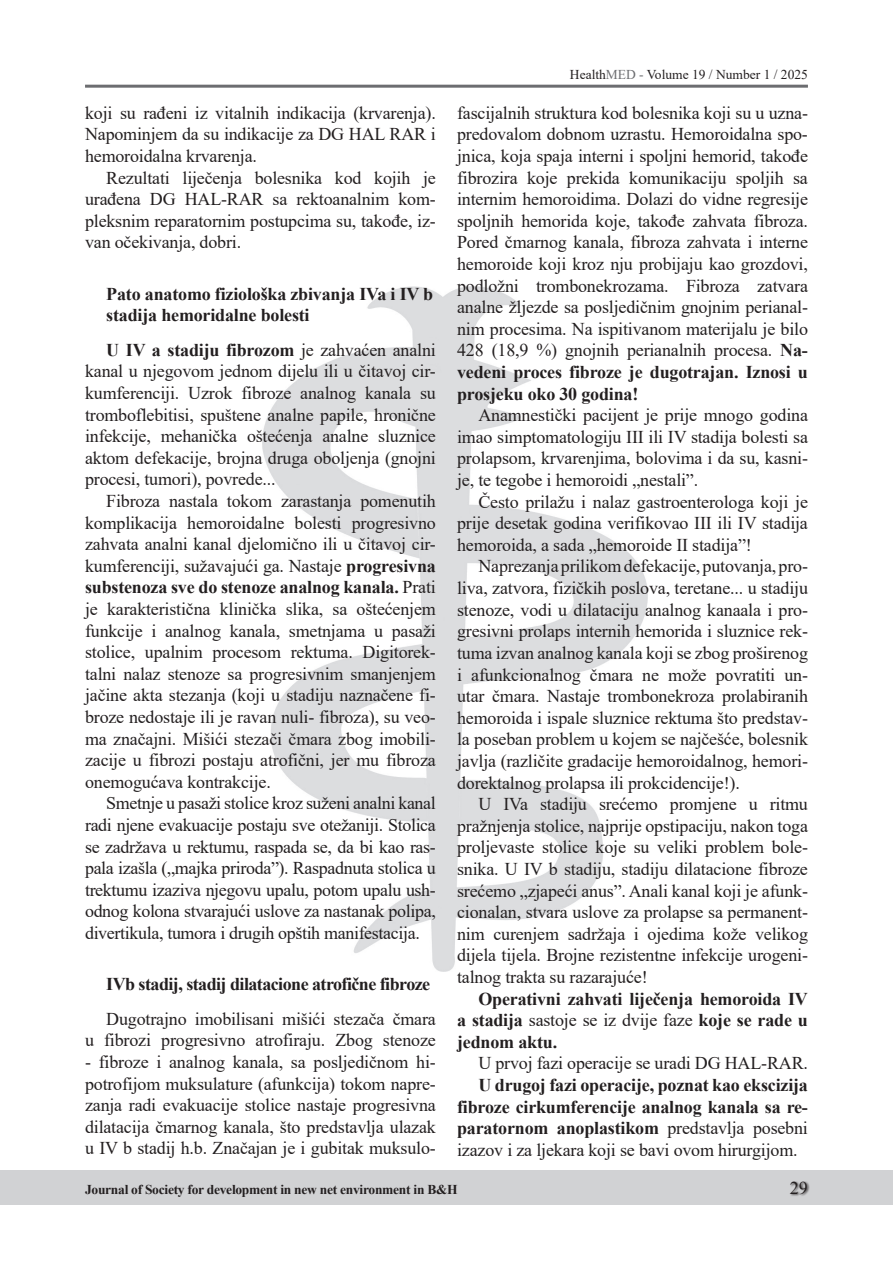
<style>
.page{position:relative;width:893px;height:1263px;background:#fff}
.page>*{position:absolute;margin:0;border:0;box-sizing:border-box;transform-origin:0 0}
.t1{font:18px/21.6px "Times New Roman";letter-spacing:-.01em;color:#231f20;text-align:justify}
.t2{font:700 18px/21.6px "Times New Roman";letter-spacing:-.01em;color:#231f20;text-align:justify}
.t3{font:700 18px "Times New Roman";letter-spacing:-.03em;color:#231f20}
.t4{font:700 13.5px "Times New Roman";letter-spacing:-.02em;color:#231f20}
.t5{font:13.5px "Times New Roman";color:#231f20}
.s1{font-weight:700}
.s2{color:#6c6d70}
.s3{font-weight:400}
</style>
<div class="page">
<div style="left:0;top:1171px;width:893px;height:34px;background:#d1d2d4"></div>
<hr style="left:85px;top:85px;width:723px;height:3px;background:#6c6d70">
<div style="left:789px;top:1181px;width:21px;height:15px;background:#231f20;opacity:.75"></div>
<img style="left:263px;top:286px;width:384px;height:686px">
<p class="t1" style="left:85px;top:101px;width:352px">koji su rađeni iz vitalnih indikacija (krvarenja).<br>Napominjem da su indikacije za DG HAL RAR i hemoroidalna krvarenja.</p>
<p class="t1" style="left:85px;top:166px;width:352px;text-indent:21px">Rezultati liječenja bolesnika kod kojih je urađena DG HAL-RAR sa rektoanalnim kom&shy;pleksnim reparatornim postupcima su, takođe, iz&shy;van očekivanja, dobri.</p>
<p class="t2" style="left:106px;top:282px;width:328px">Pato anatomo fiziološka zbivanja IVa i IV b stadija hemoridalne bolesti</p>
<p class="t1" style="left:85px;top:338px;width:352px;text-indent:21px"><span class="s1">U IV a stadiju fibrozom</span> je zahvaćen analni kanal u njegovom jednom dijelu ili u čitavoj cir&shy;kumferenciji. Uzrok fibroze analnog kanala su tromboflebitisi, spuštene analne papile, hronične infekcije, mehanička oštećenja analne sluznice aktom defekacije, brojna druga oboljenja (gnojni procesi, tumori), povrede...</p>
<p class="t1" style="left:85px;top:490px;width:352px;text-indent:21px">Fibroza nastala tokom zarastanja pomenutih komplikacija hemoroidalne bolesti progresivno zahvata analni kanal djelomično ili u čitavoj cir&shy;kumferenciji, sužavajući ga. Nastaje <span class="s1">progresivna substenoza sve do stenoze analnog kanala.</span> Prati je karakteristična klinička slika, sa oštećenjem funkcije i analnog kanala, smetnjama u pasaži stolice, upalnim procesom rektuma. Digitorek&shy;talni nalaz stenoze sa progresivnim smanjenjem jačine akta stezanja (koji u stadiju naznačene fi&shy;broze nedostaje ili je ravan nuli- fibroza), su veo&shy;ma značajni. Mišići stezači čmara zbog imobili&shy;zacije u fibrozi postaju atrofični, jer mu fibroza onemogućava kontrakcije.</p>
<p class="t1" style="left:85px;top:792px;width:352px;text-indent:21px">Smetnje u pasaži stolice kroz suženi analni kanal radi njene evakuacije postaju sve otežaniji. Stolica se zadržava u rektumu, raspada se, da bi kao ras&shy;pala izašla („majka priroda”). Raspadnuta stolica u trektumu izaziva njegovu upalu, potom upalu ush&shy;odnog kolona stvarajući uslove za nastanak polipa, divertikula, tumora i drugih opštih manifestacija.</p>
<p class="t3" style="left:106px;top:971px;width:325px">IVb stadij, stadij dilatacione atrofične fibroze</p>
<p class="t1" style="left:85px;top:1007px;width:352px;text-align:right">Dugotrajno imobilisani mišići stezača čmara<br>u fibrozi progresivno atrofiraju. Zbog stenoze</p>
<p class="t1" style="left:85px;top:1050px;width:352px">- fibroze i analnog kanala, sa posljedičnom hi&shy;potrofijom muksulature (afunkcija) tokom napre&shy;zanja radi evakuacije stolice nastaje progresivna dilatacija čmarnog kanala, što predstavlja ulazak u IV b stadij h.b. Značajan je i gubitak muksulo-</p>
<p class="t5" style="left:570px;top:65px;width:239px">Health<span class="s2">MED -</span> Volume 19 / Number 1 / 2025</p>
<p class="t1" style="left:457px;top:101px;width:352px">fascijalnih struktura kod bolesnika koji su u uzna&shy;predovalom dobnom uzrastu. Hemoroidalna spo&shy;jnica, koja spaja interni i spoljni hemorid, takođe fibrozira koje prekida komunikaciju spoljih sa internim hemoroidima. Dolazi do vidne regresije spoljnih hemorida koje, takođe zahvata fibroza.<br>Pored čmarnog kanala, fibroza zahvata i interne hemoroide koji kroz nju probijaju kao grozdovi, podložni trombonekrozama. Fibroza zatvara analne žljezde sa posljedičnim gnojnim perianal&shy;nim procesima. Na ispitivanom materijalu je bilo 428 (18,9 %) gnojnih perianalnih procesa. <span class="s1">Na&shy;vedeni proces fibroze je dugotrajan. Iznosi u prosjeku oko 30 godina!</span></p>
<p class="t1" style="left:457px;top:404px;width:352px;text-indent:21px">Anamnestički pacijent je prije mnogo godina imao simptomatologiju III ili IV stadija bolesti sa prolapsom, krvarenjima, bolovima i da su, kasni&shy;je, te tegobe i hemoroidi „nestali”.</p>
<p class="t1" style="left:457px;top:490px;width:352px;text-indent:21px">Često prilažu i nalaz gastroenterologa koji je prije desetak godina verifikovao III ili IV stadija hemoroida, a sada „hemoroide II stadija”!</p>
<p class="t1" style="left:457px;top:555px;width:352px;text-indent:21px">Naprezanja prilikom defekacije, putovanja, pro&shy;liva, zatvora, fizičkih poslova, teretane... u stadiju stenoze, vodi u dilataciju analnog kanaala i pro&shy;gresivni prolaps internih hemorida i sluznice rek&shy;tuma izvan analnog kanala koji se zbog proširenog i afunkcionalnog čmara ne može povratiti un&shy;utar čmara. Nastaje trombonekroza prolabiranih hemoroida i ispale sluznice rektuma što predstav&shy;la poseban problem u kojem se najčešće, bolesnik javlja (različite gradacije hemoroidalnog, hemori&shy;dorektalnog prolapsa ili prokcidencije!).</p>
<p class="t1" style="left:457px;top:793px;width:352px;text-indent:21px">U IVa stadiju srećemo promjene u ritmu pražnjenja stolice, najprije opstipaciju, nakon toga proljevaste stolice koje su veliki problem bole&shy;snika. U IV b stadiju, stadiju dilatacione fibroze srećemo „zjapeći anus”. Anali kanal koji je afunk&shy;cionalan, stvara uslove za prolapse sa permanent&shy;nim curenjem sadržaja i ojedima kože velikog dijela tijela. Brojne rezistentne infekcije urogeni&shy;talnog trakta su razarajuće!</p>
<p class="t2" style="left:457px;top:987px;width:352px;text-indent:21px">Operativni zahvati liječenja hemoroida IV a stadija <span class="s3">sastoje se iz dvije faze</span> koje se rade u jednom aktu.</p>
<p class="t1" style="left:478px;top:1052px;width:331px">U prvoj fazi operacije se uradi DG HAL-RAR.</p>
<p class="t2" style="left:457px;top:1073px;width:352px;text-indent:21px">U drugoj fazi operacije, poznat kao ekscizija fibroze cirkumferencije analnog kanala sa re&shy;paratornom anoplastikom <span class="s3">predstavlja posebni izazov i za ljekara koji se bavi ovom hirurgijom.</span></p>
<p class="t4" style="left:85px;top:1179px;width:374px">Journal of Society for development in new net environment in B&amp;H</p>
<p class="t1" style="left:790px;top:1176px;width:19px">29</p>
</div>
